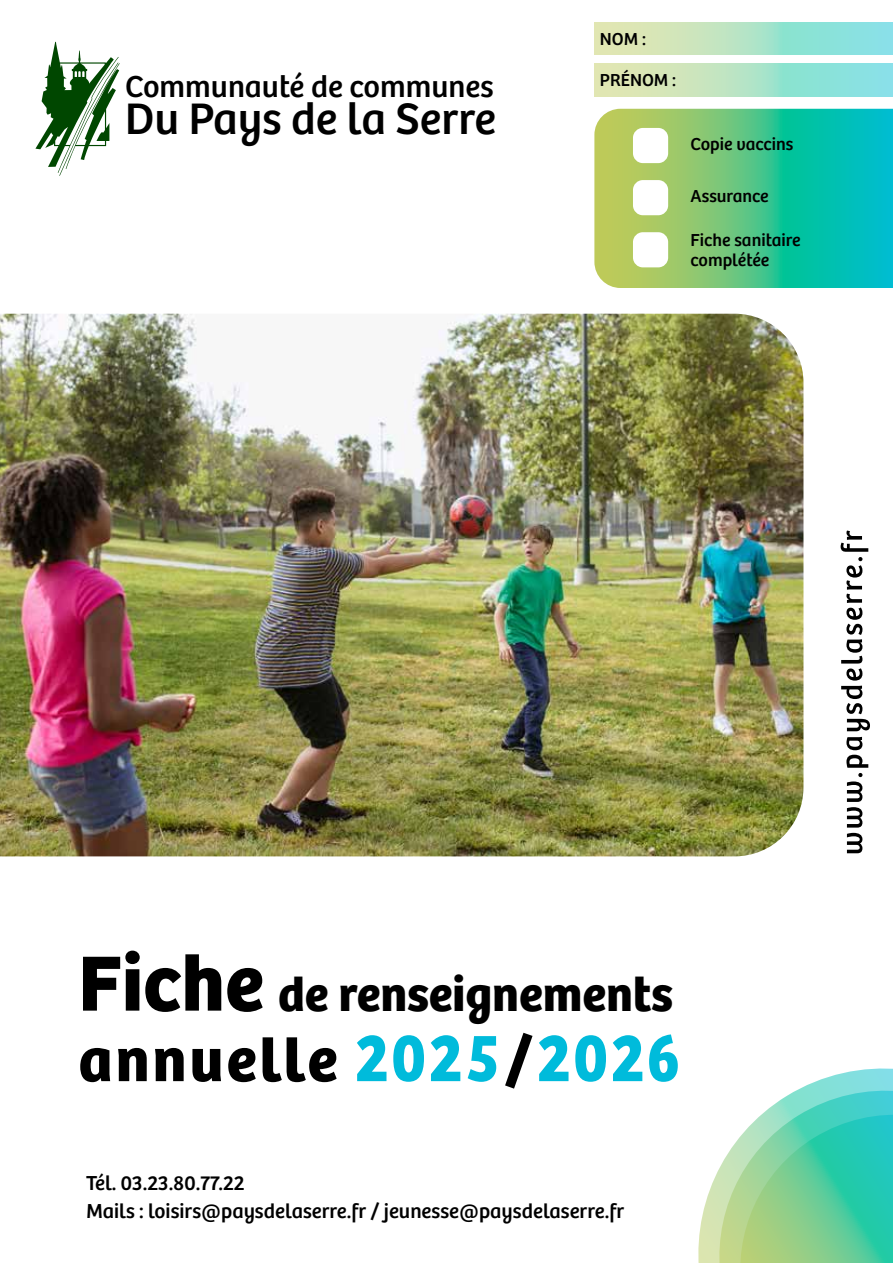
<style>
.page{position:relative;width:893px;height:1263px;background:#fff}
.page>*{position:absolute;margin:0;border:0;box-sizing:border-box;transform-origin:0 0}
.t1{font:700 81px "Bree";color:#000}
.t2{font:700 63px "Bree";letter-spacing:.045em;color:#000}
.t3{font:700 49.5px "Bree";color:#000}
.t4{font:45.75px "Bree";color:#000}
.t5{font:31.5px "Bree";color:#000}
.t6{font:21px/28.5px "Bree";color:#000}
.t7{font:18px/19.5px "Bree";color:#000}
.s1{font-size:69.9px;color:#00bbdb}
</style>
<div class="page">
<svg style="left:698px;top:1068px;width:195px;height:195px"></svg>
<svg style="left:35px;top:42px;width:85px;height:134px"></svg>
<svg style="left:846px;top:737px;width:22px;height:116px"></svg>
<svg style="left:841px;top:530px;width:29px;height:201px"></svg>
<svg style="left:594px;top:109px;width:299px;height:179px;background:#51c58d"></svg>
<svg style="left:594px;top:63px;width:299px;height:33px;background:#b1e3c8"></svg>
<svg style="left:594px;top:22px;width:299px;height:33px;background:#b1e3c8"></svg>
<div style="left:633px;top:128px;width:35px;height:35px;background:#fff;border-radius:10px"></div>
<div style="left:633px;top:180px;width:35px;height:35px;background:#fff;border-radius:10px"></div>
<div style="left:633px;top:232px;width:35px;height:35px;background:#fff;border-radius:10px"></div>
<img style="left:0;top:314px;width:803px;height:542px">
<h3 class="t5" style="left:125px;top:62px;width:370px">Communauté de communes</h3>
<h3 class="t4" style="left:125px;top:84px;width:372px">Du Pays de la Serre</h3>
<p class="t7" style="left:600px;top:28px;width:48px">NOM :</p>
<p class="t7" style="left:600px;top:69px;width:78px">PRÉNOM :</p>
<p class="t7" style="left:690px;top:133px;width:104px">Copie vaccins</p>
<p class="t7" style="left:690px;top:185px;width:80px">Assurance</p>
<p class="t7" style="left:690px;top:229px;width:112px">Fiche sanitaire complétée</p>
<h1 class="t1" style="left:78px;top:919px;width:187px">Fiche</h1>
<h3 class="t3" style="left:278px;top:955px;width:396px">de renseignements</h3>
<h2 class="t2" style="left:78px;top:1010px;width:603px">annuelle <span class="s1">2025</span>/<span class="s1">2026</span></h2>
<p class="t6" style="left:86px;top:1167px;width:539px">Tél. 03.23.80.77.22<br>Mails : loisirs@paysdelaserre.fr / jeunesse@paysdelaserre.fr</p>
</div>
